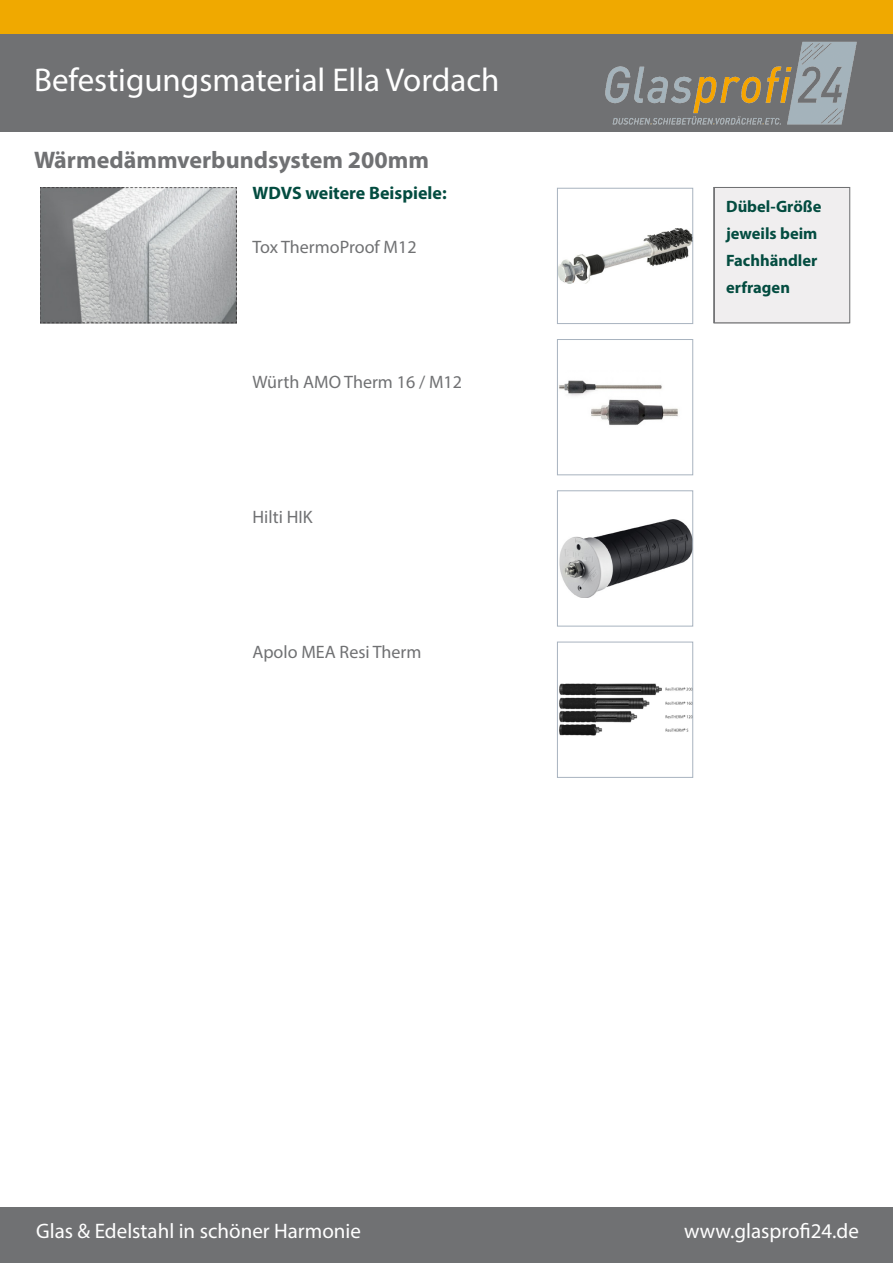
<style>
.page{position:relative;width:893px;height:1263px;background:#fff}
.page>*{position:absolute;margin:0;border:0;box-sizing:border-box;transform-origin:0 0}
.t1{font:33px "Myriad Pro";color:#fff}
.t2{font:700 24px "Myriad Pro";color:#707173}
.t3{font:21px "Myriad Pro";color:#fff}
.t4{font:18px "Myriad Pro";color:#707173}
.t5{font:700 18px "Myriad Pro";color:#034c40}
.t6{font:700 16.5px/27px "Myriad Pro";color:#034c40}
</style>
<div class="page">
<div style="left:0;top:1208px;width:893px;height:55px;background:#707173"></div>
<div style="left:0;top:34px;width:893px;height:98px;background:#707173"></div>
<div style="left:0;top:0;width:893px;height:34px;background:#f0a900"></div>
<img style="left:605px;top:41px;width:252px;height:84px">
<img style="left:40px;top:188px;width:196px;height:136px">
<img style="left:559px;top:228px;width:132px;height:55px">
<div style="left:557px;top:188px;width:136px;height:136px;border:1px solid #a8b3bf"></div>
<img style="left:559px;top:380px;width:119px;height:45px">
<div style="left:557px;top:339px;width:136px;height:136px;border:1px solid #a8b3bf"></div>
<img style="left:559px;top:520px;width:132px;height:77px">
<div style="left:557px;top:490px;width:136px;height:136px;border:1px solid #a8b3bf"></div>
<img style="left:559px;top:683px;width:132px;height:53px">
<div style="left:557px;top:642px;width:136px;height:136px;border:1px solid #a8b3bf"></div>
<div style="left:714px;top:187px;width:136px;height:136px;background:#f0eeef;border:1px solid #707173"></div>
<h1 class="t1" style="left:34px;top:60px;width:467px">Befestigungsmaterial Ella Vordach</h1>
<p class="t2" style="left:34px;top:145px;width:397px">Wärmedämmverbundsystem 200mm</p>
<p class="t5" style="left:252px;top:181px;width:196px">WDVS weitere Beispiele:</p>
<p class="t4" style="left:252px;top:236px;width:166px">Tox ThermoProof M12</p>
<p class="t4" style="left:252px;top:371px;width:211px">Würth AMO Therm 16 / M12</p>
<p class="t4" style="left:252px;top:506px;width:62px">Hilti HIK</p>
<p class="t4" style="left:252px;top:641px;width:171px">Apolo MEA Resi Therm</p>
<p class="t6" style="left:726px;top:192px;width:97px">Dübel-Größe jeweils beim<br>Fachhändler erfragen</p>
<p class="t6" style="left:725px;top:199px;width:97px">alle Mengen&shy;angaben pro<br>Anschraub&shy;punkt</p>
<p class="t3" style="left:36px;top:1218px;width:326px">Glas &amp; Edelstahl in schöner Harmonie</p>
<p class="t3" style="left:684px;top:1218px;width:176px">www.glasprofi24.de</p>
</div>
